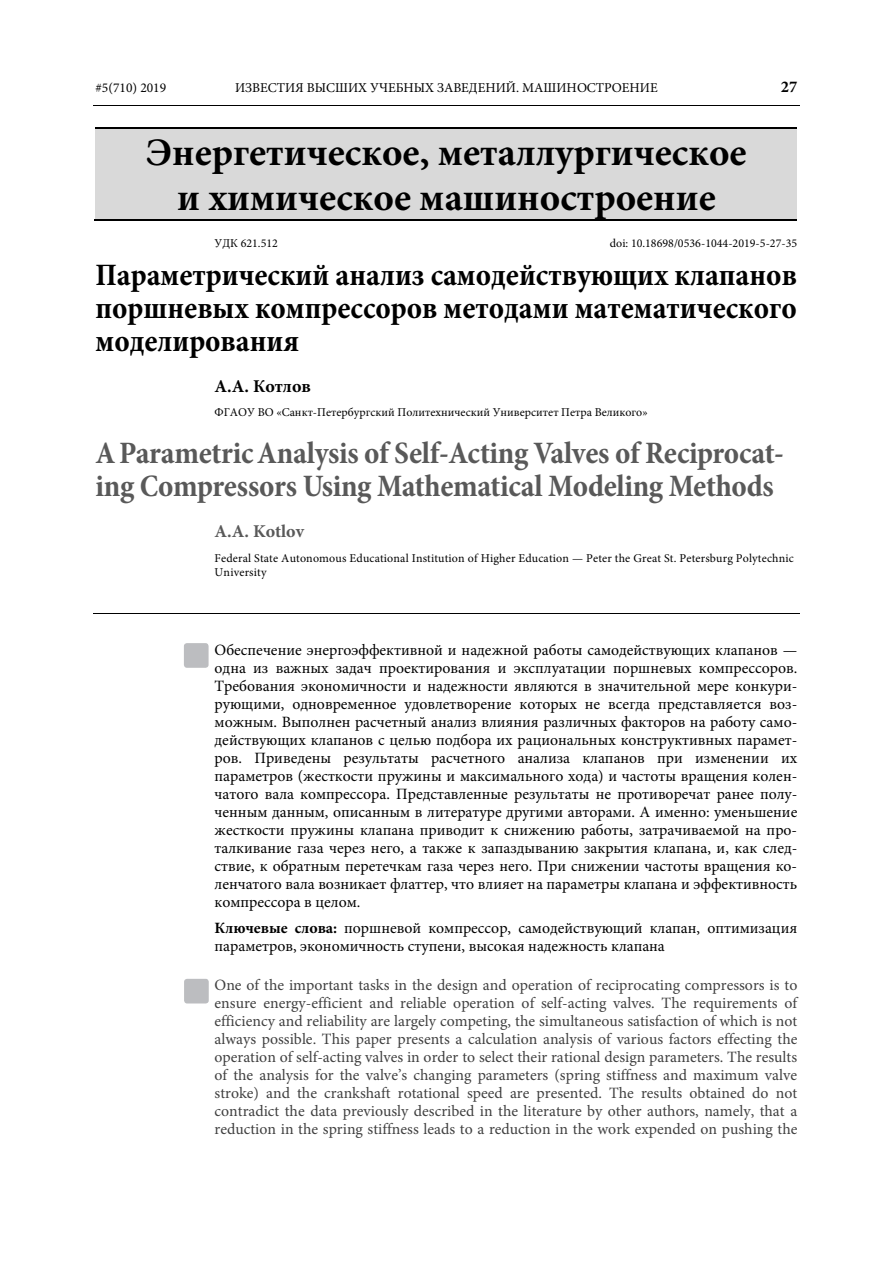
<style>
.page{position:relative;width:893px;height:1263px;background:#fff}
.page>*{position:absolute;margin:0;border:0;box-sizing:border-box;transform-origin:0 0}
.t1{font:700 39px/45px "Minion Pro";color:#000;text-align:center}
.t2{font:700 condensed 31.5px/33px "Minion Pro";color:#000;text-align:justify}
.t3{font:700 condensed 31.5px/33px "Minion Pro";letter-spacing:-.01em;color:#595959}
.t4{font:700 18px "Minion Pro";color:#000}
.t5{font:700 18px "Minion Pro";color:#595959}
.t6{font:700 16.5px "Minion Pro";color:#000}
.t7{font:15.75px/18px "Minion Pro";color:#000;text-align:justify}
.t8{font:15.75px/18px "Minion Pro";color:#404040;text-align:justify}
.t9{font:13.5px "Minion Pro";color:#000}
.t10{font:12px/14.4px "Minion Pro";letter-spacing:.01em;color:#000}
.s1{font-weight:700}
</style>
<div class="page">
<hr style="left:93px;top:105px;width:706px;height:1px;background:#000">
<div style="left:95px;top:129px;width:702px;height:90px;background:#d9d9d9"></div>
<hr style="left:95px;top:128px;width:702px;height:1px;background:#000">
<hr style="left:94px;top:219px;width:703px;height:2px;background:#000">
<hr style="left:93px;top:613px;width:706px;height:1px;background:#000">
<div style="left:184px;top:643px;width:25px;height:25px;background:#bcbdc0;border-radius:3px"></div>
<div style="left:184px;top:979px;width:25px;height:25px;background:#bcbdc0;border-radius:3px"></div>
<p class="t9" style="left:95px;top:82px;width:72px">#5(710) 2019</p>
<p class="t9" style="left:235px;top:82px;width:424px">ИЗВЕСТИЯ ВЫСШИХ УЧЕБНЫХ ЗАВЕДЕНИЙ. МАШИНОСТРОЕНИЕ</p>
<p class="t6" style="left:781px;top:80px;width:18px">27</p>
<h1 class="t1" style="left:146px;top:134px;width:602px">Энергетическое, металлургическое и химическое машиностроение</h1>
<p class="t10" style="left:215px;top:237px;width:65px">УДК 621.512</p>
<p class="t10" style="left:610px;top:237px;width:189px">doi: 10.18698/0536-1044-2019-5-27-35</p>
<h2 class="t2" style="left:95px;top:261px;width:703px">Параметрический анализ самодействующих клапанов поршневых компрессоров методами математического моделирования</h2>
<p class="t4" style="left:215px;top:379px;width:98px">А.А. Котлов</p>
<p class="t10" style="left:215px;top:406px;width:435px">ФГАОУ ВО «Санкт-Петербургский Политехнический Университет Петра Великого»</p>
<h2 class="t3" style="left:95px;top:439px;width:690px">A Parametric Analysis of Self-Acting Valves of Reciprocat&shy;ing Compressors Using Mathematical Modeling Methods</h2>
<p class="t5" style="left:215px;top:524px;width:91px">A.A. Kotlov</p>
<p class="t10" style="left:215px;top:552px;width:581px">Federal State Autonomous Educational Institution of Higher Education — Peter the Great St. Petersburg Polytechnic<br>University</p>
<p class="t7" style="left:215px;top:642px;width:584px">Обеспечение энергоэффективной и надежной работы самодействующих клапанов — одна из важных задач проектирования и эксплуатации поршневых компрессоров.<br>Требования экономичности и надежности являются в значительной мере конкури&shy;рующими, одновременное удовлетворение которых не всегда представляется воз&shy;можным. Выполнен расчетный анализ влияния различных факторов на работу само&shy;действующих клапанов с целью подбора их рациональных конструктивных парамет&shy;ров. Приведены результаты расчетного анализа клапанов при изменении их параметров (жесткости пружины и максимального хода) и частоты вращения колен&shy;чатого вала компрессора. Представленные результаты не противоречат ранее полу&shy;ченным данным, описанным в литературе другими авторами. А именно: уменьшение жесткости пружины клапана приводит к снижению работы, затрачиваемой на про&shy;талкивание газа через него, а также к запаздыванию закрытия клапана, и, как след&shy;ствие, к обратным перетечкам газа через него. При снижении частоты вращения ко&shy;ленчатого вала возникает флаттер, что влияет на параметры клапана и эффективность компрессора в целом.</p>
<p class="t7" style="left:215px;top:921px;width:584px"><span class="s1">Ключевые слова:</span> поршневой компрессор, самодействующий клапан, оптимизация параметров, экономичность ступени, высокая надежность клапана</p>
<p class="t8" style="left:215px;top:978px;width:584px">One of the important tasks in the design and operation of reciprocating compressors is to ensure energy-efficient and reliable operation of self-acting valves. The requirements of efficiency and reliability are largely competing, the simultaneous satisfaction of which is not always possible. This paper presents a calculation analysis of various factors effecting the operation of self-acting valves in order to select their rational design parameters. The results of the analysis for the valve’s changing parameters (spring stiffness and maximum valve stroke) and the crankshaft rotational speed are presented. The results obtained do not contradict the data previously described in the literature by other authors, namely, that a reduction in the spring stiffness leads to a reduction in the work expended on pushing the</p>
</div>
